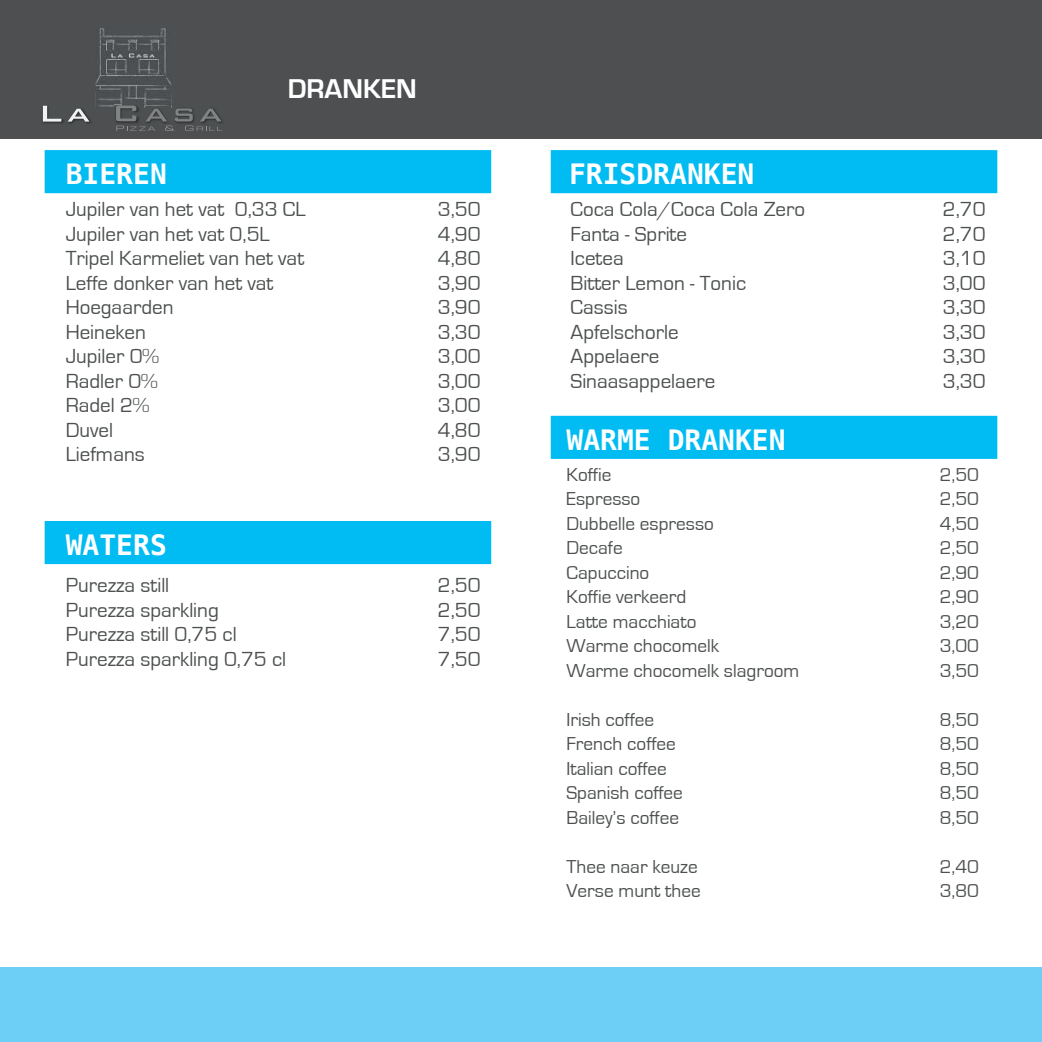
<style>
.page{position:relative;width:1042px;height:1042px;background:#fff}
.page>*{position:absolute;margin:0;border:0;box-sizing:border-box;transform-origin:0 0}
.t1{font:700 28px "Menlo";color:#fff}
.t2{font:700 28px "Eurostile";color:#fff}
.t3{font:21px "Eurostile";color:#4d5050}
.t4{font:19.25px "Eurostile";color:#4d5050}
</style>
<div class="page">
<div style="left:0;top:0;width:1042px;height:139px;background:#4d4f50"></div>
<img style="left:95px;top:28px;width:76px;height:79px">
<img style="left:43px;top:105px;width:21px;height:18px">
<svg style="left:43px;top:106px;width:18px;height:16px"></svg>
<img style="left:68px;top:108px;width:23px;height:16px">
<svg style="left:68px;top:109px;width:21px;height:13px"></svg>
<img style="left:114px;top:104px;width:26px;height:16px">
<svg style="left:116px;top:105px;width:106px;height:26px"></svg>
<div style="left:45px;top:150px;width:446px;height:43px;background:#00bcf2;border:2px solid #00bcf2"></div>
<div style="left:45px;top:521px;width:446px;height:43px;background:#00bcf2"></div>
<div style="left:551px;top:150px;width:446px;height:43px;background:#00bcf2;border:2px solid #00bcf2"></div>
<div style="left:0;top:967px;width:1042px;height:75px;background:#6dcff6"></div>
<div style="left:551px;top:416px;width:446px;height:43px;background:#00bcf2;border:2px solid #00bcf2"></div>
<h1 class="t1" style="left:66px;top:163px;width:103px">BIEREN</h1>
<h1 class="t2" style="left:288px;top:79px;width:131px">DRANKEN</h1>
<p class="t3" style="left:66px;top:202px;width:241px">Jupiler van het vat 0,33 CL</p>
<p class="t3" style="left:438px;top:202px;width:44px">3,50</p>
<p class="t3" style="left:66px;top:227px;width:205px">Jupiler van het vat 0,5L</p>
<p class="t3" style="left:438px;top:227px;width:44px">4,90</p>
<p class="t3" style="left:66px;top:251px;width:240px">Tripel Karmeliet van het vat</p>
<p class="t3" style="left:438px;top:251px;width:44px">4,80</p>
<p class="t3" style="left:66px;top:276px;width:209px">Leffe donker van het vat</p>
<p class="t3" style="left:438px;top:276px;width:44px">3,90</p>
<p class="t3" style="left:66px;top:300px;width:109px">Hoegaarden</p>
<p class="t3" style="left:438px;top:300px;width:44px">3,90</p>
<p class="t3" style="left:66px;top:325px;width:82px">Heineken</p>
<p class="t3" style="left:438px;top:325px;width:44px">3,30</p>
<p class="t3" style="left:66px;top:349px;width:95px">Jupiler 0%</p>
<p class="t3" style="left:438px;top:349px;width:44px">3,00</p>
<p class="t3" style="left:66px;top:374px;width:93px">Radler 0%</p>
<p class="t3" style="left:438px;top:374px;width:44px">3,00</p>
<p class="t3" style="left:66px;top:398px;width:85px">Radel 2%</p>
<p class="t3" style="left:438px;top:398px;width:44px">3,00</p>
<p class="t3" style="left:66px;top:423px;width:49px">Duvel</p>
<p class="t3" style="left:438px;top:423px;width:44px">4,80</p>
<p class="t3" style="left:66px;top:447px;width:81px">Liefmans</p>
<p class="t3" style="left:438px;top:447px;width:44px">3,90</p>
<h1 class="t1" style="left:66px;top:534px;width:103px">WATERS</h1>
<p class="t3" style="left:66px;top:578px;width:105px">Purezza still</p>
<p class="t3" style="left:438px;top:578px;width:44px">2,50</p>
<p class="t3" style="left:66px;top:602px;width:155px">Purezza sparkling</p>
<p class="t3" style="left:438px;top:602px;width:44px">2,50</p>
<p class="t3" style="left:66px;top:627px;width:172px">Purezza still 0,75 cl</p>
<p class="t3" style="left:438px;top:627px;width:44px">7,50</p>
<p class="t3" style="left:66px;top:651px;width:222px">Purezza sparkling 0,75 cl</p>
<p class="t3" style="left:438px;top:651px;width:44px">7,50</p>
<h1 class="t1" style="left:569px;top:163px;width:187px">FRISDRANKEN</h1>
<p class="t3" style="left:570px;top:202px;width:236px">Coca Cola/Coca Cola Zero</p>
<p class="t3" style="left:943px;top:202px;width:44px">2,70</p>
<p class="t3" style="left:570px;top:227px;width:118px">Fanta - Sprite</p>
<p class="t3" style="left:943px;top:227px;width:44px">2,70</p>
<p class="t3" style="left:570px;top:251px;width:55px">Icetea</p>
<p class="t3" style="left:943px;top:251px;width:44px">3,10</p>
<p class="t3" style="left:570px;top:276px;width:177px">Bitter Lemon - Tonic</p>
<p class="t3" style="left:943px;top:276px;width:44px">3,00</p>
<p class="t3" style="left:570px;top:300px;width:59px">Cassis</p>
<p class="t3" style="left:943px;top:300px;width:44px">3,30</p>
<p class="t3" style="left:570px;top:325px;width:109px">Apfelschorle</p>
<p class="t3" style="left:943px;top:325px;width:44px">3,30</p>
<p class="t3" style="left:570px;top:349px;width:90px">Appelaere</p>
<p class="t3" style="left:943px;top:349px;width:44px">3,30</p>
<p class="t3" style="left:570px;top:374px;width:146px">Sinaasappelaere</p>
<p class="t3" style="left:943px;top:374px;width:44px">3,30</p>
<h1 class="t1" style="left:566px;top:429px;width:221px">WARME DRANKEN</h1>
<p class="t4" style="left:566px;top:468px;width:46px">Koffie</p>
<p class="t4" style="left:940px;top:468px;width:41px">2,50</p>
<p class="t4" style="left:566px;top:492px;width:75px">Espresso</p>
<p class="t4" style="left:940px;top:492px;width:41px">2,50</p>
<p class="t4" style="left:566px;top:517px;width:149px">Dubbelle espresso</p>
<p class="t4" style="left:940px;top:517px;width:41px">4,50</p>
<p class="t4" style="left:566px;top:541px;width:58px">Decafe</p>
<p class="t4" style="left:940px;top:541px;width:41px">2,50</p>
<p class="t4" style="left:566px;top:566px;width:84px">Capuccino</p>
<p class="t4" style="left:940px;top:566px;width:41px">2,90</p>
<p class="t4" style="left:566px;top:590px;width:121px">Koffie verkeerd</p>
<p class="t4" style="left:940px;top:590px;width:41px">2,90</p>
<p class="t4" style="left:566px;top:615px;width:131px">Latte macchiato</p>
<p class="t4" style="left:940px;top:615px;width:41px">3,20</p>
<p class="t4" style="left:566px;top:639px;width:154px">Warme chocomelk</p>
<p class="t4" style="left:940px;top:639px;width:41px">3,00</p>
<p class="t4" style="left:566px;top:664px;width:234px">Warme chocomelk slagroom</p>
<p class="t4" style="left:940px;top:664px;width:41px">3,50</p>
<p class="t4" style="left:566px;top:713px;width:89px">Irish coffee</p>
<p class="t4" style="left:940px;top:713px;width:41px">8,50</p>
<p class="t4" style="left:566px;top:737px;width:111px">French coffee</p>
<p class="t4" style="left:940px;top:737px;width:41px">8,50</p>
<p class="t4" style="left:566px;top:762px;width:102px">Italian coffee</p>
<p class="t4" style="left:940px;top:762px;width:41px">8,50</p>
<p class="t4" style="left:566px;top:786px;width:118px">Spanish coffee</p>
<p class="t4" style="left:940px;top:786px;width:41px">8,50</p>
<p class="t4" style="left:566px;top:811px;width:114px">Bailey’s coffee</p>
<p class="t4" style="left:940px;top:811px;width:41px">8,50</p>
<p class="t4" style="left:566px;top:860px;width:133px">Thee naar keuze</p>
<p class="t4" style="left:940px;top:860px;width:41px">2,40</p>
<p class="t4" style="left:566px;top:884px;width:136px">Verse munt thee</p>
<p class="t4" style="left:940px;top:884px;width:41px">3,80</p>
</div>
